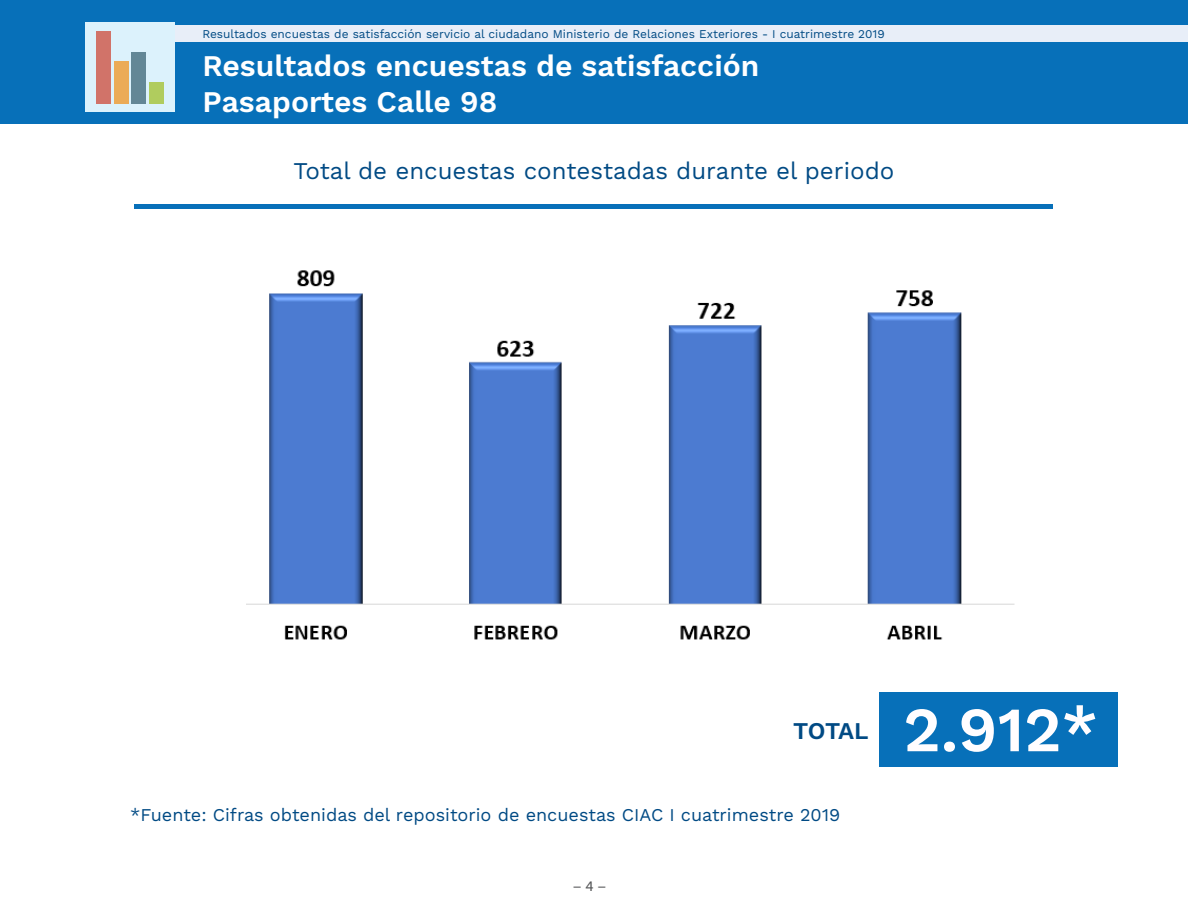
<style>
.page{position:relative;width:1188px;height:918px;background:#fff}
.page>*{position:absolute;margin:0;border:0;box-sizing:border-box;transform-origin:0 0}
.Texto_general{font:600 63px "Work Sans";color:#fffdff}
.t1{font:600 30px "Work Sans";color:#fff}
.t2{font:24px "Work Sans";color:#004a84}
.t3{font:600 24px "Work Sans";letter-spacing:-.025em;color:#004a84}
.t4{font:18px "Work Sans";color:#004a84}
.t5{font:13.5px "Museo Sans 500";color:#57585a}
.t6{font:11.85px "Work Sans";color:#004a84}
</style>
<div class="page">
<div style="left:0;top:0;width:1188px;height:123px;background:#0770b9"></div>
<div style="left:93px;top:25px;width:1095px;height:16px;background:#e8eef8"></div>
<div style="left:85px;top:22px;width:90px;height:89px;background:#dcf2fc"></div>
<div style="left:96px;top:32px;width:15px;height:72px;background:#d17369"></div>
<div style="left:114px;top:61px;width:15px;height:43px;background:#ebab57"></div>
<div style="left:131px;top:52px;width:15px;height:52px;background:#638796"></div>
<div style="left:149px;top:83px;width:15px;height:21px;background:#b0cc5e"></div>
<hr style="left:135px;top:204px;width:918px;height:4px;background:#0770b9">
<div style="left:879px;top:692px;width:239px;height:74px;background:#0770b9"></div>
<img style="left:247px;top:270px;width:767px;height:370px">
<p class="t6" style="left:202px;top:27px;width:684px">Resultados encuestas de satisfacción servicio al ciudadano Ministerio de Relaciones Exteriores - I cuatrimestre 2019</p>
<p class="t1" style="left:202px;top:48px;width:559px">Resultados encuestas de satisfacción</p>
<p class="t1" style="left:202px;top:84px;width:296px">Pasaportes Calle 98</p>
<p class="t2" style="left:294px;top:157px;width:602px">Total de encuestas contestadas durante el periodo</p>
<p class="t3" style="left:793px;top:716px;width:77px">TOTAL</p>
<p class="t4" style="left:130px;top:804px;width:712px">*Fuente: Cifras obtenidas del repositorio de encuestas CIAC I cuatrimestre 2019</p>
<p class="t5" style="left:572px;top:879px;width:36px">– 4 –</p>
<p class="Texto_general" style="left:903px;top:693px;width:196px">2.912*</p>
</div>
